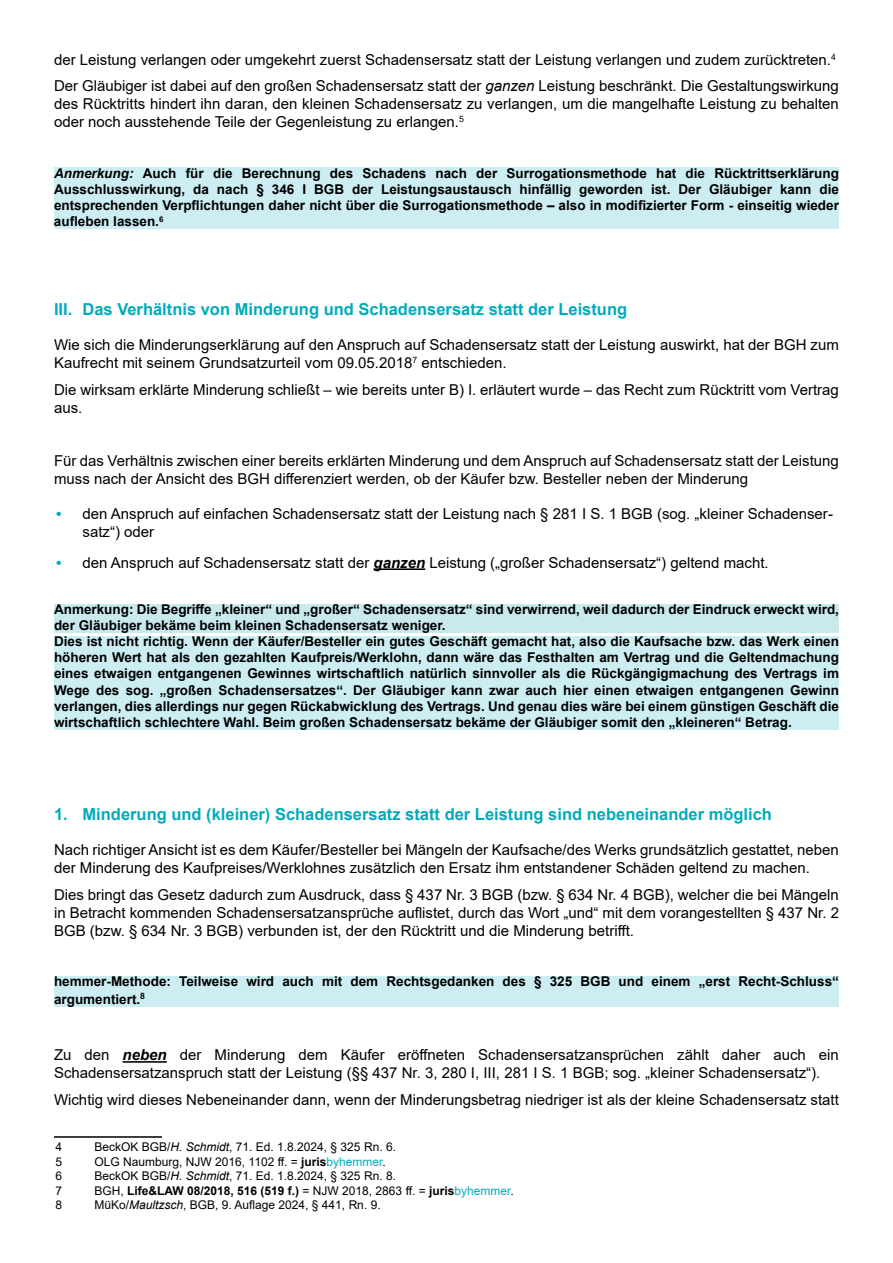
<style>
.page{position:relative;width:893px;height:1263px;background:#fff}
.page>*{position:absolute;margin:0;border:0;box-sizing:border-box;transform-origin:0 0}
.t1{font:700 16.5px "Arial";color:#00abbd}
.t2{font:15px/18px "Arial";color:#000}
.t3{font:700 13.5px/16.2px "Arial";color:#000}
.t4{font:12px "Arial";color:#000}
.t5{font:700 12px "Arial";color:#000}
.s1{font-style:italic}
.s2{font-weight:700;font-style:italic;color:#00abbd}
.s3{font-weight:700;font-style:italic}
.s4{font-weight:700}
.s5{color:#00abbd}
.s6{font-weight:400}
.s7{font-weight:400;color:#00abbd}
</style>
<div class="page">
<div style="left:54px;top:168px;width:785px;height:61px;background:#cceef2"></div>
<hr style="left:374px;top:568px;width:51px;height:2px;background:#000">
<div style="left:54px;top:604px;width:785px;height:29px;background:#c9e9ed"></div>
<div style="left:54px;top:636px;width:785px;height:94px;background:#cceef2"></div>
<div style="left:54px;top:976px;width:785px;height:31px;background:#cceef2"></div>
<hr style="left:123px;top:1061px;width:44px;height:2px;background:#000">
<hr style="left:54px;top:1136px;width:108px;height:2px;background:#000">
<p class="t2" style="left:54px;top:46px;width:786px;line-height:26.5px">der Leistung verlangen oder umgekehrt zuerst Schadensersatz statt der Leistung verlangen und zudem zurücktreten.<sup>4<br></sup>Der Gläubiger ist dabei auf den großen Schadensersatz statt der <span class="s1">ganzen</span> Leistung beschränkt. Die Gestaltungswirkung</p>
<p class="t2" style="left:54px;top:95px;width:786px">des Rücktritts hindert ihn daran, den kleinen Schadensersatz zu verlangen, um die mangelhafte Leistung zu behalten oder noch ausstehende Teile der Gegenleistung zu erlangen.<sup>5</sup></p>
<p class="t3" style="left:54px;top:165px;width:786px;text-align:justify"><span class="s1">Anmerkung:</span> Auch für die Berechnung des Schadens nach der Surrogationsmethode hat die Rücktrittserklärung Ausschlusswirkung, da nach § 346 I BGB der Leistungsaustausch hinfällig geworden ist. Der Gläubiger kann die entsprechenden Verpflichtungen daher nicht über die Surrogationsmethode – also in modifizierter Form - einseitig wieder aufleben lassen.<sup>6</sup></p>
<p class="t1" style="left:54px;top:298px;width:575px">III. Das Verhältnis von Minderung und Schadensersatz statt der Leistung</p>
<p class="t2" style="left:54px;top:336px;width:786px">Wie sich die Minderungserklärung auf den Anspruch auf Schadensersatz statt der Leistung auswirkt, hat der BGH zum<br>Kaufrecht mit seinem Grundsatzurteil vom 09.05.2018<sup>7</sup> entschieden.</p>
<p class="t2" style="left:54px;top:380px;width:786px">Die wirksam erklärte Minderung schließt – wie bereits unter B) I. erläutert wurde – das Recht zum Rücktritt vom Vertrag aus.</p>
<p class="t2" style="left:54px;top:451px;width:786px">Für das Verhältnis zwischen einer bereits erklärten Minderung und dem Anspruch auf Schadensersatz statt der Leistung muss nach der Ansicht des BGH differenziert werden, ob der Käufer bzw. Besteller neben der Minderung</p>
<p class="t2" style="left:83px;top:504px;width:752px;text-indent:-27px"><span class="s2">•</span> den Anspruch auf einfachen Schadensersatz statt der Leistung nach § 281 I S. 1 BGB (sog. „kleiner Schadenser&shy;satz“) oder</p>
<p class="t2" style="left:56px;top:553px;width:715px"><span class="s2">•</span> den Anspruch auf Schadensersatz statt der <span class="s3">ganzen</span> Leistung („großer Schadensersatz“) geltend macht.</p>
<p class="t3" style="left:54px;top:601px;width:786px">Anmerkung: Die Begriffe „kleiner“ und „großer“ Schadensersatz“ sind verwirrend, weil dadurch der Eindruck erweckt wird, der Gläubiger bekäme beim kleinen Schadensersatz weniger.<br>Dies ist nicht richtig. Wenn der Käufer/Besteller ein gutes Geschäft gemacht hat, also die Kaufsache bzw. das Werk einen höheren Wert hat als den gezahlten Kaufpreis/Werklohn, dann wäre das Festhalten am Vertrag und die Geltendmachung eines etwaigen entgangenen Gewinnes wirtschaftlich natürlich sinnvoller als die Rückgängigmachung des Vertrags im Wege des sog. „großen Schadensersatzes“. Der Gläubiger kann zwar auch hier einen etwaigen entgangenen Gewinn verlangen, dies allerdings nur gegen Rückabwicklung des Vertrags. Und genau dies wäre bei einem günstigen Geschäft die wirtschaftlich schlechtere Wahl. Beim großen Schadensersatz bekäme der Gläubiger somit den „kleineren“ Betrag.</p>
<p class="t1" style="left:54px;top:803px;width:719px">1. Minderung und (kleiner) Schadensersatz statt der Leistung sind nebeneinander möglich</p>
<p class="t2" style="left:54px;top:841px;width:786px">Nach richtiger Ansicht ist es dem Käufer/Besteller bei Mängeln der Kaufsache/des Werks grundsätzlich gestattet, neben der Minderung des Kaufpreises/Werklohnes zusätzlich den Ersatz ihm entstandener Schäden geltend zu machen.</p>
<p class="t2" style="left:54px;top:885px;width:786px;text-align:justify">Dies bringt das Gesetz dadurch zum Ausdruck, dass § 437 Nr. 3 BGB (bzw. § 634 Nr. 4 BGB), welcher die bei Mängeln in Betracht kommenden Schadensersatzansprüche auflistet, durch das Wort „und“ mit dem vorangestellten § 437 Nr. 2<br>BGB (bzw. § 634 Nr. 3 BGB) verbunden ist, der den Rücktritt und die Minderung betrifft.</p>
<p class="t3" style="left:54px;top:972px;width:786px;line-height:18px">hemmer-Methode: Teilweise wird auch mit dem Rechtsgedanken des § 325 BGB und einem „erst Recht-Schluss“ argumentiert.<sup>8</sup></p>
<p class="t2" style="left:54px;top:1046px;width:786px">Zu den <span class="s3">neben</span> der Minderung dem Käufer eröffneten Schadensersatzansprüchen zählt daher auch ein<br>Schadensersatzanspruch statt der Leistung (§§ 437 Nr. 3, 280 I, III, 281 I S. 1 BGB; sog. „kleiner Schadensersatz“).</p>
<p class="t2" style="left:54px;top:1090px;width:786px">Wichtig wird dieses Nebeneinander dann, wenn der Minderungsbetrag niedriger ist als der kleine Schadensersatz statt</p>
<p class="t4" style="left:56px;top:1139px;width:8px">4</p>
<p class="t4" style="left:94px;top:1139px;width:303px">BeckOK BGB/<span class="s1">H. Schmidt</span>, 71. Ed. 1.8.2024, § 325 Rn. 6.</p>
<p class="t4" style="left:56px;top:1153px;width:8px">5</p>
<p class="t4" style="left:94px;top:1153px;width:293px">OLG Naumburg, NJW 2016, 1102 ff. = <span class="s4">juris</span><span class="s5">byhemmer</span>.</p>
<p class="t4" style="left:56px;top:1168px;width:8px">6</p>
<p class="t4" style="left:94px;top:1168px;width:303px">BeckOK BGB/<span class="s1">H. Schmidt</span>, 71. Ed. 1.8.2024, § 325 Rn. 8.</p>
<p class="t4" style="left:56px;top:1182px;width:8px">7</p>
<p class="t5" style="left:94px;top:1182px;width:421px"><span class="s6">BGH,</span> Life&amp;LAW 08/2018, 516 (519 f.) <span class="s6">= NJW 2018, 2863 ff. =</span> juris<span class="s7">byhemmer</span><span class="s6">.</span></p>
<p class="t4" style="left:56px;top:1196px;width:8px">8</p>
<p class="t4" style="left:94px;top:1196px;width:288px">MüKo/<span class="s1">Maultzsch</span>, BGB, 9. Auflage 2024, § 441, Rn. 9.</p>
</div>
